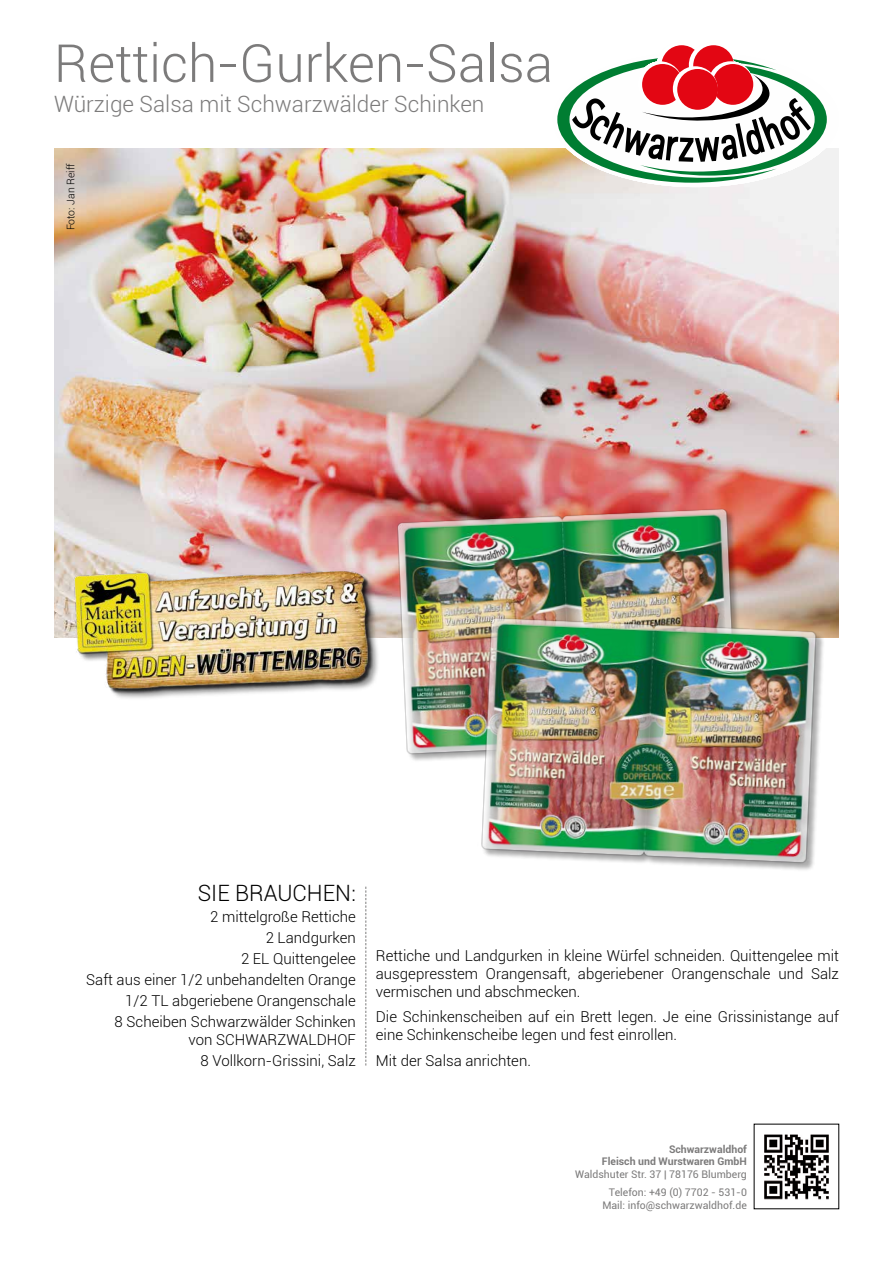
<style>
.page{position:relative;width:893px;height:1263px;background:#fff}
.page>*{position:absolute;margin:0;border:0;box-sizing:border-box;transform-origin:0 0}
.t1{font:300 52.5px "Roboto";color:#7c7b7b}
.t2{font:300 22.5px "Roboto";color:#7c7b7b}
.t3{font:300 22.5px "Roboto";color:#000}
.t4{font:300 15px/21px "Roboto";color:#000;text-align:right}
.t5{font:10.5px/18.6px "Roboto";color:#7c7b7b;text-align:right}
.t6{font:700 10.5px/12.6px "Roboto";color:#7c7b7b;text-align:right}
.t7{font:300 10.5px "Roboto";color:#000}
</style>
<div class="page">
<img style="left:54px;top:149px;width:785px;height:489px">
<div style="left:553px;top:52px;width:286px;height:135px;background:#fefefe;border-radius:50%"></div>
<svg style="left:557px;top:45px;width:270px;height:138px"></svg>
<img style="left:764px;top:1134px;width:65px;height:66px">
<svg style="left:365px;top:887px;width:1px;height:178px"></svg>
<div style="left:75px;top:572px;width:306px;height:129px;background:#fff"></div>
<img style="left:70px;top:567px;width:310px;height:131px">
<img style="left:392px;top:504px;width:350px;height:255px">
<div style="left:482px;top:618px;width:343px;height:254px;background:#fff"></div>
<img style="left:476px;top:613px;width:346px;height:256px">
<h1 class="t1" style="left:54px;top:27px;width:500px">Rettich-Gurken-Salsa</h1>
<h2 class="t2" style="left:54px;top:88px;width:432px">Würzige Salsa mit Schwarzwälder Schinken</h2>
<p class="t7" style="left:64px;top:230px;width:68px;rotate:-90deg">Foto: Jan Reiff</p>
<h2 class="t3" style="left:198px;top:877px;width:160px">SIE BRAUCHEN:</h2>
<p class="t4" style="left:86px;top:905px;width:271px">2 mittelgroße Rettiche<br>2 Landgurken<br>2 EL Quittengelee<br>Saft aus einer 1/2 unbehandelten Orange<br>1/2 TL abgeriebene Orangenschale<br>8 Scheiben Schwarzwälder Schinken</p>
<p class="t4" style="left:189px;top:1028px;width:169px">von SCHWARZWALDHOF<br>8 Vollkorn-Grissini, Salz</p>
<p class="t4" style="left:376px;top:946px;width:465px;line-height:18px;text-align:justify">Rettiche und Landgurken in kleine Würfel schneiden. Quittengelee mit ausgepresstem Orangensaft, abgeriebener Orangenschale und Salz vermischen und abschmecken.</p>
<p class="t4" style="left:376px;top:1007px;width:465px;line-height:18px;text-align:left">Die Schinkenscheiben auf ein Brett legen. Je eine Grissinistange auf eine Schinkenscheibe legen und fest einrollen.</p>
<p class="t4" style="left:376px;top:1049px;width:157px">Mit der Salsa anrichten.</p>
<p class="t6" style="left:602px;top:1142px;width:146px">Schwarzwaldhof<br>Fleisch und Wurstwaren GmbH</p>
<p class="t5" style="left:575px;top:1164px;width:173px">Waldshuter Str. 37 | 78176 Blumberg<br>Telefon: +49 (0) 7702 - 531-0</p>
<p class="t5" style="left:602px;top:1195px;width:146px">Mail: info@schwarzwaldhof.de</p>
</div>
